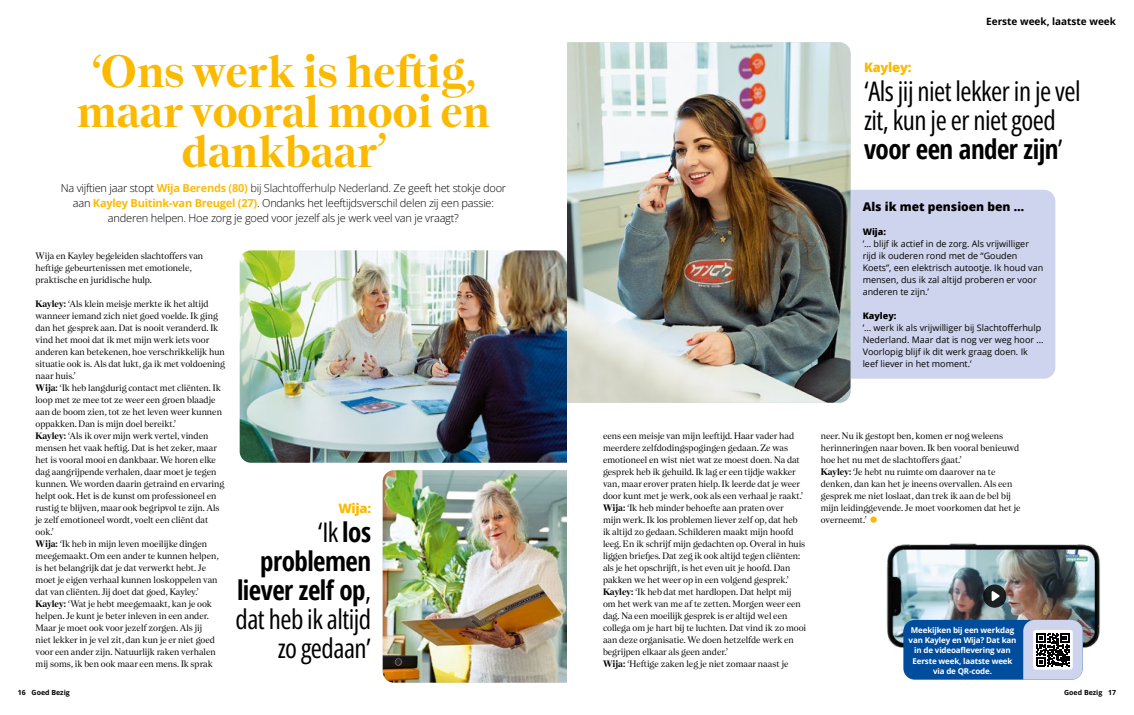
<style>
.page{position:relative;width:1134px;height:715px;background:#fff}
.page>*{position:absolute;margin:0;border:0;box-sizing:border-box;transform-origin:0 0}
.t1{font:700 45px/40px "Nantes";color:#fbba00;text-align:center}
.t2{font:27px/29px "Open Sans Condensed";letter-spacing:-.02em;color:#000;text-align:right}
.t3{font:700 condensed 27px/29px "Open Sans";letter-spacing:-.02em;color:#000;text-align:right}
.t4{font:800 13px "Open Sans";letter-spacing:-.02em;color:#fbba00}
.t5{font:800 12px "Open Sans";color:#000}
.t6{font:300 11px/15px "Open Sans";letter-spacing:-.02em;color:#000;text-align:center}
.t7{font:700 10px "Open Sans";color:#000}
.t8{font:9.3px/12px "Nantes";color:#000}
.t9{font:9px/12px "Open Sans";color:#000}
.t10{font:800 9px "Open Sans";color:#000}
.t11{font:700 8px/10px "Open Sans";letter-spacing:-.02em;color:#fff;text-align:center}
.t12{font:700 7px "Open Sans";color:#000}
.s1{font-weight:700;color:#fbba00}
.s2{font-weight:700}
.s3{font-family:"Open Sans";font-weight:700;font-stretch:condensed}
.s4{font-family:"Open Sans Condensed";font-weight:400;font-stretch:normal}
</style>
<div class="page">
<img style="left:886px;top:543px;width:214px;height:115px">
<img style="left:240px;top:250px;width:327px;height:212px">
<img style="left:383px;top:470px;width:184px;height:212px">
<div style="left:834px;top:190px;width:221px;height:188px;background:#ced4ed;border-radius:11px"></div>
<div style="left:870px;top:516px;width:7px;height:6px;background:#fbba00;border-radius:50%"></div>
<img style="left:567px;top:42px;width:283px;height:360px">
<svg style="left:983px;top:584px;width:23px;height:23px"></svg>
<svg style="left:991px;top:591px;width:8px;height:9px"></svg>
<div style="left:903px;top:619px;width:179px;height:60px;background:#004d9d;border-radius:11px"></div>
<svg style="left:1023px;top:619px;width:59px;height:60px;background:#a4a7b5"></svg>
<h1 class="t1" style="left:77px;top:51px;width:414px">‘Ons werk is heftig, maar vooral mooi en dankbaar’</h1>
<p class="t6" style="left:61px;top:180px;width:447px">Na vijftien jaar stopt <span class="s1">Wija Berends (80)</span> bij Slachtofferhulp Nederland. Ze geeft het stokje door aan <span class="s1">Kayley Buitink-van Breugel (27)</span>. Ondanks het leeftijdsverschil delen zij een passie: anderen helpen. Hoe zorg je goed voor jezelf als je werk veel van je vraagt?</p>
<p class="t8" style="left:36px;top:249px;width:169px">Wija en Kayley begeleiden slachtoffers van heftige gebeurtenissen met emotionele, praktische en juridische hulp.</p>
<p class="t8" style="left:36px;top:297px;width:191px"><span class="s2">Kayley:</span> ‘Als klein meisje merkte ik het altijd wanneer iemand zich niet goed voelde. Ik ging dan het gesprek aan. Dat is nooit veranderd. Ik vind het mooi dat ik met mijn werk iets voor anderen kan betekenen, hoe verschrikkelijk hun situatie ook is. Als dat lukt, ga ik met voldoening naar huis.’<br><span class="s2">Wija:</span> ‘Ik heb langdurig contact met cliënten. Ik loop met ze mee tot ze weer een groen blaadje aan de boom zien, tot ze het leven weer kunnen oppakken. Dan is mijn doel bereikt.’<br><span class="s2">Kayley:</span> ‘Als ik over mijn werk vertel, vinden mensen het vaak heftig. Dat is het zeker, maar het is vooral mooi en dankbaar. We horen elke dag aangrijpende verhalen, daar moet je tegen kunnen. We worden daarin getraind en ervaring helpt ook. Het is de kunst om professioneel en rustig te blijven, maar ook begripvol te zijn. Als je zelf emotioneel wordt, voelt een cliënt dat ook.’<br><span class="s2">Wija:</span> ‘Ik heb in mijn leven moeilijke dingen meegemaakt. Om een ander te kunnen helpen, is het belangrijk dat je dat verwerkt hebt. Je moet je eigen verhaal kunnen loskoppelen van dat van cliënten. Jij doet dat goed, Kayley.’ <span class="s2">Kayley:</span> ‘Wat je hebt meegemaakt, kan je ook helpen. Je kunt je beter inleven in een ander.<br>Maar je moet ook voor jezelf zorgen. Als jij<br>niet lekker in je vel zit, dan kun je er niet goed voor een ander zijn. Natuurlijk raken verhalen mij soms, ik ben ook maar een mens. Ik sprak</p>
<h3 class="t4" style="left:338px;top:498px;width:34px">Wija:</h3>
<h2 class="t2" style="left:318px;top:516px;width:55px">‘Ik <span class="s3">los</span></h2>
<h2 class="t3" style="left:237px;top:545px;width:136px">problemen liever zelf op<span class="s4">,</span></h2>
<h2 class="t2" style="left:236px;top:603px;width:137px">dat heb ik altijd zo gedaan’</h2>
<p class="t7" style="left:986px;top:15px;width:131px">Eerste week, laatste week</p>
<h3 class="t4" style="left:864px;top:57px;width:49px">Kayley:</h3>
<h2 class="t2" style="left:864px;top:76px;width:218px;text-align:left">‘Als jij niet lekker in je vel zit, kun je er niet goed</h2>
<h2 class="t3" style="left:864px;top:134px;width:200px">voor een ander zijn<span class="s4">’</span></h2>
<p class="t5" style="left:863px;top:197px;width:163px">Als ik met pensioen ben …</p>
<p class="t10" style="left:863px;top:224px;width:25px">Wija:</p>
<p class="t9" style="left:863px;top:237px;width:182px">’… blijf ik actief in de zorg. Als vrijwilliger rijd ik ouderen rond met de “Gouden Koets”, een elektrisch autootje. Ik houd van mensen, dus ik zal altijd proberen er voor anderen te zijn.’</p>
<p class="t10" style="left:863px;top:308px;width:35px">Kayley:</p>
<p class="t9" style="left:863px;top:321px;width:182px">’… werk ik als vrijwilliger bij Slachtofferhulp Nederland. Maar dat is nog ver weg hoor … Voorlopig blijf ik dit werk graag doen. Ik leef liever in het moment.’</p>
<p class="t8" style="left:603px;top:429px;width:205px">eens een meisje van mijn leeftijd. Haar vader had meerdere zelfdodingspogingen gedaan. Ze was emotioneel en wist niet wat ze moest doen. Na dat gesprek heb ik gehuild. Ik lag er een tijdje wakker van, maar erover praten hielp. Ik leerde dat je weer door kunt met je werk, ook als een verhaal je raakt.’ <span class="s2">Wija:</span> ‘Ik heb minder behoefte aan praten over<br>mijn werk. Ik los problemen liever zelf op, dat heb ik altijd zo gedaan. Schilderen maakt mijn hoofd leeg. En ik schrijf mijn gedachten op. Overal in huis liggen briefjes. Dat zeg ik ook altijd tegen cliënten: als je het opschrijft, is het even uit je hoofd. Dan pakken we het weer op in een volgend gesprek.’ <span class="s2">Kayley:</span> ‘Ik heb dat met hardlopen. Dat helpt mij om het werk van me af te zetten. Morgen weer een dag. Na een moeilijk gesprek is er altijd wel een collega om je hart bij te luchten. Dat vind ik zo mooi aan deze organisatie. We doen hetzelfde werk en begrijpen elkaar als geen ander.’<br><span class="s2">Wija:</span> ‘Heftige zaken leg je niet zomaar naast je</p>
<p class="t8" style="left:821px;top:429px;width:201px">neer. Nu ik gestopt ben, komen er nog weleens herinneringen naar boven. Ik ben vooral benieuwd hoe het nu met de slachtoffers gaat.’<br><span class="s2">Kayley:</span> ‘Je hebt nu ruimte om daarover na te denken, dan kan het je ineens overvallen. Als een gesprek me niet loslaat, dan trek ik aan de bel bij mijn leidinggevende. Je moet voorkomen dat het je overneemt.’</p>
<p class="t11" style="left:909px;top:625px;width:109px">Meekijken bij een werkdag van Kayley en Wija? Dat kan in de videoaflevering van<br>Eerste week, laatste week via de QR-code.</p>
<p class="t12" style="left:18px;top:687px;width:53px">16 Goed Bezig</p>
<p class="t12" style="left:1064px;top:687px;width:53px">Goed Bezig 17</p>
</div>
